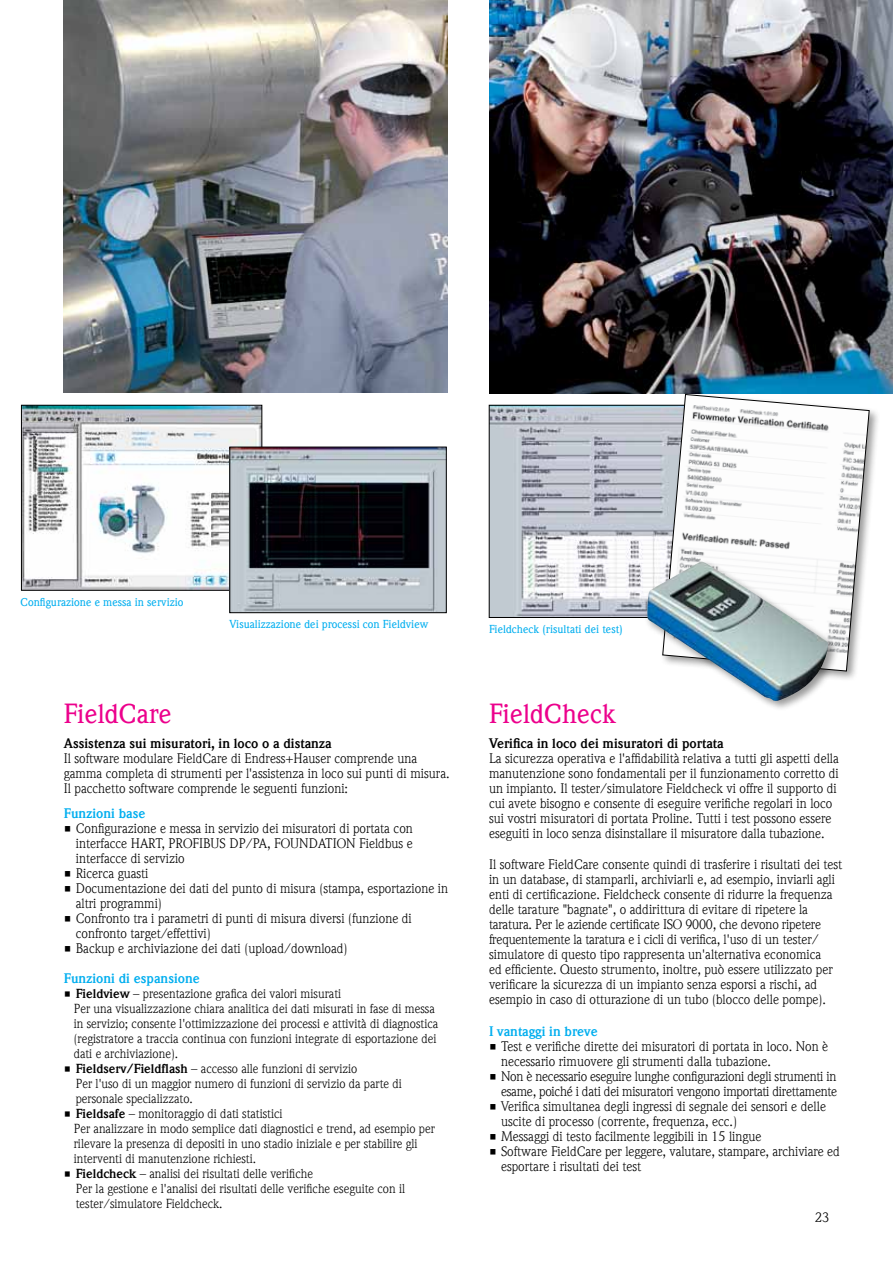
<style>
.page{position:relative;width:893px;height:1263px;background:#fff}
.page>*{position:absolute;margin:0;border:0;box-sizing:border-box;transform-origin:0 0}
.t1{font:500 27px "E+H Weidemann Com";color:#ec008c}
.t2{font:13.5px/15px "E+H Weidemann Com";color:#000}
.t3{font:13.5px/15px "E+H Weidemann Com";letter-spacing:-.02em;color:#000;text-align:right}
.t4{font:700 13.5px "E+H Weidemann Com";color:#000}
.t5{font:700 13.5px "E+H Weidemann Com";color:#00aeef}
.t6{font:12.75px/15px "E+H Weidemann Com";color:#000}
.t7{font:500 11.25px "E+H Weidemann Com";color:#00aeef}
.s1{font-weight:700}
</style>
<div class="page">
<img style="left:491px;top:407px;width:169px;height:209px">
<div style="left:660px;top:392px;width:220px;height:290px;background:#000;opacity:.4"></div>
<svg style="left:663px;top:394px;width:206px;height:277px"></svg>
<div style="left:644px;top:559px;width:195px;height:153px;background:#000;opacity:.4"></div>
<img style="left:646px;top:561px;width:183px;height:140px">
<img style="left:23px;top:407px;width:237px;height:181px">
<div style="left:21px;top:405px;width:241px;height:185px;border:1px solid #000"></div>
<img style="left:232px;top:449px;width:212px;height:162px">
<div style="left:230px;top:447px;width:216px;height:166px;border:1px solid #000"></div>
<img style="left:64px;top:0;width:383px;height:392px">
<img style="left:489px;top:0;width:404px;height:393px">
<p class="t7" style="left:21px;top:596px;width:165px">Configurazione e messa in servizio</p>
<p class="t7" style="left:230px;top:617px;width:200px">Visualizzazione dei processi con Fieldview</p>
<p class="t7" style="left:489px;top:622px;width:135px">Fieldcheck (risultati dei test)</p>
<h1 class="t1" style="left:64px;top:698px;width:109px">FieldCare</h1>
<p class="t4" style="left:64px;top:736px;width:269px">Assistenza sui misuratori, in loco o a distanza</p>
<p class="t2" style="left:64px;top:751px;width:387px">Il software modulare FieldCare di Endress+Hauser comprende una gamma completa di strumenti per l'assistenza in loco sui punti di misura.<br>Il pacchetto software comprende le seguenti funzioni:</p>
<p class="t5" style="left:64px;top:806px;width:83px">Funzioni base</p>
<p class="t2" style="left:76px;top:821px;width:339px;text-align:justify;text-indent:-12px">• Configurazione e messa in servizio dei misuratori di portata con interfacce HART, PROFIBUS DP/PA, FOUNDATION Fieldbus e interfacce di servizio</p>
<p class="t2" style="left:64px;top:866px;width:86px">• Ricerca guasti</p>
<p class="t2" style="left:76px;top:881px;width:374px;text-indent:-12px">• Documentazione dei dati del punto di misura (stampa, esportazione in altri programmi)</p>
<p class="t2" style="left:76px;top:911px;width:338px;text-indent:-12px">• Confronto tra i parametri di punti di misura diversi (funzione di confronto target/effettivi)</p>
<p class="t2" style="left:64px;top:941px;width:285px">• Backup e archiviazione dei dati (upload/download)</p>
<p class="t5" style="left:64px;top:970px;width:138px">Funzioni di espansione</p>
<p class="t6" style="left:74px;top:986px;width:366px;text-indent:-10px">• <span class="s1">Fieldview</span> – presentazione grafica dei valori misurati<br>Per una visualizzazione chiara analitica dei dati misurati in fase di messa in servizio; consente l'ottimizzazione dei processi e attività di diagnostica (registratore a traccia continua con funzioni integrate di esportazione dei dati e archiviazione).</p>
<p class="t6" style="left:76px;top:1061px;width:328px;text-indent:-12px">• <span class="s1">Fieldserv/Fieldflash</span> – accesso alle funzioni di servizio<br>Per l'uso di un maggior numero di funzioni di servizio da parte di personale specializzato.</p>
<p class="t6" style="left:74px;top:1106px;width:363px;text-indent:-10px">• <span class="s1">Fieldsafe</span> – monitoraggio di dati statistici<br>Per analizzare in modo semplice dati diagnostici e trend, ad esempio per rilevare la presenza di depositi in uno stadio iniziale e per stabilire gli interventi di manutenzione richiesti.</p>
<p class="t6" style="left:76px;top:1166px;width:331px;text-indent:-12px">• <span class="s1">Fieldcheck</span> – analisi dei risultati delle verifiche<br>Per la gestione e l'analisi dei risultati delle verifiche eseguite con il tester/simulatore Fieldcheck.</p>
<h1 class="t1" style="left:489px;top:698px;width:128px">FieldCheck</h1>
<p class="t4" style="left:489px;top:736px;width:236px">Verifica in loco dei misuratori di portata</p>
<p class="t2" style="left:489px;top:751px;width:351px">La sicurezza operativa e l'affidabilità relativa a tutti gli aspetti della manutenzione sono fondamentali per il funzionamento corretto di un impianto. Il tester/simulatore Fieldcheck vi offre il supporto di cui avete bisogno e consente di eseguire verifiche regolari in loco sui vostri misuratori di portata Proline. Tutti i test possono essere eseguiti in loco senza disinstallare il misuratore dalla tubazione.</p>
<p class="t2" style="left:489px;top:857px;width:355px">Il software FieldCare consente quindi di trasferire i risultati dei test in un database, di stamparli, archiviarli e, ad esempio, inviarli agli enti di certificazione. Fieldcheck consente di ridurre la frequenza delle tarature "bagnate", o addirittura di evitare di ripetere la taratura. Per le aziende certificate ISO 9000, che devono ripetere frequentemente la taratura e i cicli di verifica, l'uso di un tester/ simulatore di questo tipo rappresenta un'alternativa economica<br>ed efficiente. Questo strumento, inoltre, può essere utilizzato per verificare la sicurezza di un impianto senza esporsi a rischi, ad esempio in caso di otturazione di un tubo (blocco delle pompe).</p>
<p class="t5" style="left:489px;top:1024px;width:110px">I vantaggi in breve</p>
<p class="t2" style="left:501px;top:1039px;width:329px;text-indent:-12px">• Test e verifiche dirette dei misuratori di portata in loco. Non è necessario rimuovere gli strumenti dalla tubazione.</p>
<p class="t3" style="left:489px;top:1069px;width:350px">• Non è necessario eseguire lunghe configurazioni degli strumenti in esame, poiché i dati dei misuratori vengono importati direttamente</p>
<p class="t2" style="left:501px;top:1099px;width:326px;text-indent:-12px">• Verifica simultanea degli ingressi di segnale dei sensori e delle uscite di processo (corrente, frequenza, ecc.)</p>
<p class="t2" style="left:489px;top:1129px;width:274px">• Messaggi di testo facilmente leggibili in 15 lingue</p>
<p class="t2" style="left:501px;top:1144px;width:340px;text-indent:-12px">• Software FieldCare per leggere, valutare, stampare, archiviare ed esportare i risultati dei test</p>
<p class="t2" style="left:815px;top:1209px;width:16px">23</p>
</div>
